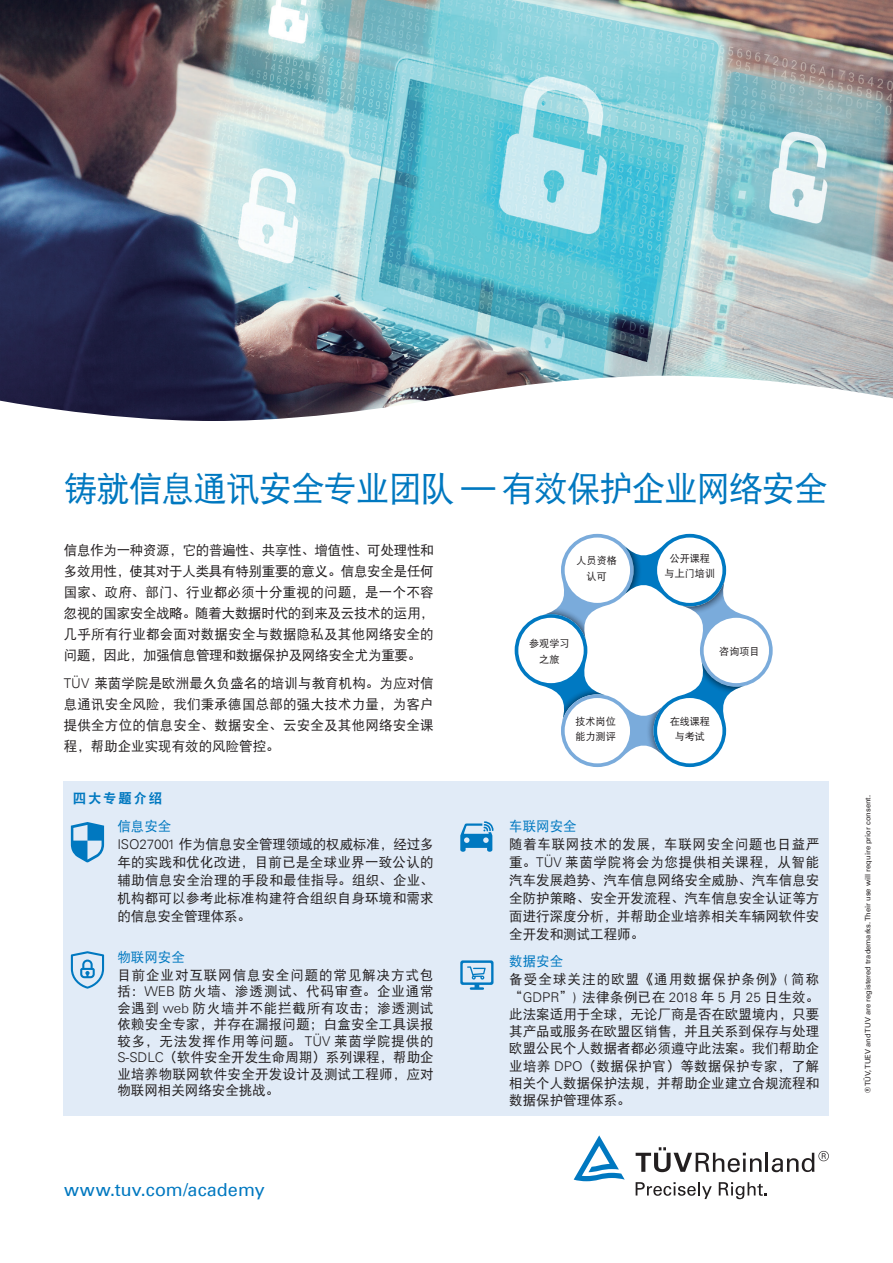
<style>
.page{position:relative;width:893px;height:1263px;background:#fff}
.page>*{position:absolute;margin:0;border:0;box-sizing:border-box;transform-origin:0 0}
.t1{font:34.5px "DFP Hei W5";letter-spacing:-.04em;color:#0078c0}
.t2{font:18px "Univers Com 55 Roman";color:#0078c0}
.t3{font:13.5px/21px "DFP Hei W5";color:#231f20;text-align:justify}
.t4{font:13.5px/18px "DFP Hei W5";letter-spacing:.02em;color:#231f20}
.t5{font:13.5px "DFP Hei W5";color:#0078c0}
.t6{font:13.5px "DFP Hei W9";letter-spacing:.12em;color:#0078c0}
.t7{font:10.05px/15.8px "DFP Hei W5";color:#231f20;text-align:center}
.t8{font:7.5px "Univers Com 55 Roman";color:#231f20}
.s1{font-family:"Univers Com 45";font-weight:300}
.s2{color:#0078c0}
</style>
<div class="page">
<img style="left:0;top:0;width:893px;height:421px">
<div style="left:64px;top:781px;width:765px;height:334px;background:#e1ebf7"></div>
<svg style="left:636px;top:1147px;width:193px;height:25px"></svg>
<svg style="left:574px;top:1135px;width:51px;height:46px"></svg>
<svg style="left:636px;top:1182px;width:76px;height:17px"></svg>
<svg style="left:719px;top:1182px;width:48px;height:17px"></svg>
<svg style="left:515px;top:534px;width:258px;height:233px"></svg>
<div style="left:565px;top:537px;width:65px;height:66px;background:#fff;border-radius:50%"></div>
<div style="left:657px;top:537px;width:65px;height:66px;background:#fff;border-radius:50%"></div>
<div style="left:704px;top:618px;width:65px;height:65px;background:#fff;border-radius:50%"></div>
<div style="left:518px;top:618px;width:66px;height:65px;background:#fff;border-radius:50%"></div>
<div style="left:565px;top:698px;width:65px;height:65px;background:#fff;border-radius:50%"></div>
<div style="left:657px;top:698px;width:65px;height:65px;background:#fff;border-radius:50%"></div>
<svg style="left:460px;top:821px;width:33px;height:31px"></svg>
<svg style="left:460px;top:960px;width:33px;height:30px"></svg>
<svg style="left:71px;top:822px;width:33px;height:40px"></svg>
<svg style="left:71px;top:951px;width:33px;height:38px"></svg>
<h1 class="t1" style="left:64px;top:470px;width:765px">铸就信息通讯安全专业团队 — 有效保护企业网络安全</h1>
<p class="t3" style="left:64px;top:539px;width:371px">信息作为一种资源，它的普遍性、共享性、增值性、可处理性和多效用性，使其对于人类具有特别重要的意义。信息安全是任何国家、政府、部门、行业都必须十分重视的问题，是一个不容忽视的国家安全战略。随着大数据时代的到来及云技术的运用，几乎所有行业都会面对数据安全与数据隐私及其他网络安全的问题，因此，加强信息管理和数据保护及网络安全尤为重要。</p>
<p class="t3" style="left:64px;top:673px;width:372px"><span class="s1">TÜV</span> 莱茵学院是欧洲最久负盛名的培训与教育机构。为应对信息通讯安全风险，我们秉承德国总部的强大技术力量，为客户提供全方位的信息安全、数据安全、云安全及其他网络安全课程，帮助企业实现有效的风险管控。</p>
<p class="t7" style="left:665px;top:550px;width:52px">公开课程与上门培训</p>
<p class="t7" style="left:576px;top:552px;width:42px">人员资格认可</p>
<p class="t7" style="left:529px;top:635px;width:42px">参观学习之旅</p>
<p class="t7" style="left:719px;top:643px;width:42px">咨询项目</p>
<p class="t7" style="left:670px;top:713px;width:42px">在线课程与考试</p>
<p class="t7" style="left:575px;top:713px;width:42px;text-align:left">技术岗位能力测评</p>
<p class="t6" style="left:73px;top:791px;width:91px">四大专题介绍</p>
<p class="t4" style="left:117px;top:817px;width:318px"><span class="s2">信息安全<br></span><span class="s1">ISO27001</span> 作为信息安全管理领域的权威标准，经过多年的实践和优化改进，目前已是全球业界一致公认的辅助信息安全治理的手段和最佳指导。组织、企业、机构都可以参考此标准构建符合组织自身环境和需求的信息安全管理体系。</p>
<p class="t5" style="left:117px;top:950px;width:69px">物联网安全</p>
<p class="t3" style="left:117px;top:967px;width:318px;line-height:16.5px">目前企业对互联网信息安全问题的常见解决方式包括：<span class="s1">WEB</span> 防火墙、渗透测试、代码审查。企业通常会遇到 <span class="s1">web</span> 防火墙并不能拦截所有攻击；渗透测试依赖安全专家，并存在漏报问题；白盒安全工具误报较多，无法发挥作用等问题。 <span class="s1">TÜV</span> 莱茵学院提供的<span class="s1">S-SDLC</span>（软件安全开发生命周期）系列课程，帮助企业培养物联网软件安全开发设计及测试工程师，应对物联网相关网络安全挑战。</p>
<h2 class="t2" style="left:64px;top:1178px;width:202px">www.tuv.com/academy</h2>
<p class="t5" style="left:509px;top:819px;width:69px">车联网安全</p>
<p class="t3" style="left:509px;top:835px;width:312px;line-height:18px">随着车联网技术的发展，车联网安全问题也日益严重。<span class="s1">TÜV</span> 莱茵学院将会为您提供相关课程，从智能汽车发展趋势、汽车信息网络安全威胁、汽车信息安全防护策略、安全开发流程、汽车信息安全认证等方面进行深度分析，并帮助企业培养相关车辆网软件安全开发和测试工程师。</p>
<p class="t3" style="left:509px;top:953px;width:312px;line-height:17.4px;text-align:left"><span class="s2">数据安全<br></span>备受全球关注的欧盟《通用数据保护条例》<span class="s1">(</span> 简称“<span class="s1">GDPR</span>”<span class="s1">)</span> 法律条例已在 <span class="s1">2018</span> 年 <span class="s1">5</span> 月 <span class="s1">25</span> 日生效。此法案适用于全球，无论厂商是否在欧盟境内，只要其产品或服务在欧盟区销售，并且关系到保存与处理欧盟公民个人数据者都必须遵守此法案。我们帮助企业培养 <span class="s1">DPO</span>（数据保护官）等数据保护专家，了解相关个人数据保护法规，并帮助企业建立合规流程和数据保护管理体系。</p>
<p class="t8" style="left:863px;top:1093px;width:299px;rotate:-90deg">® TÜV, TUEV and TUV are registered trademarks. Their use will require prior consent.</p>
</div>
